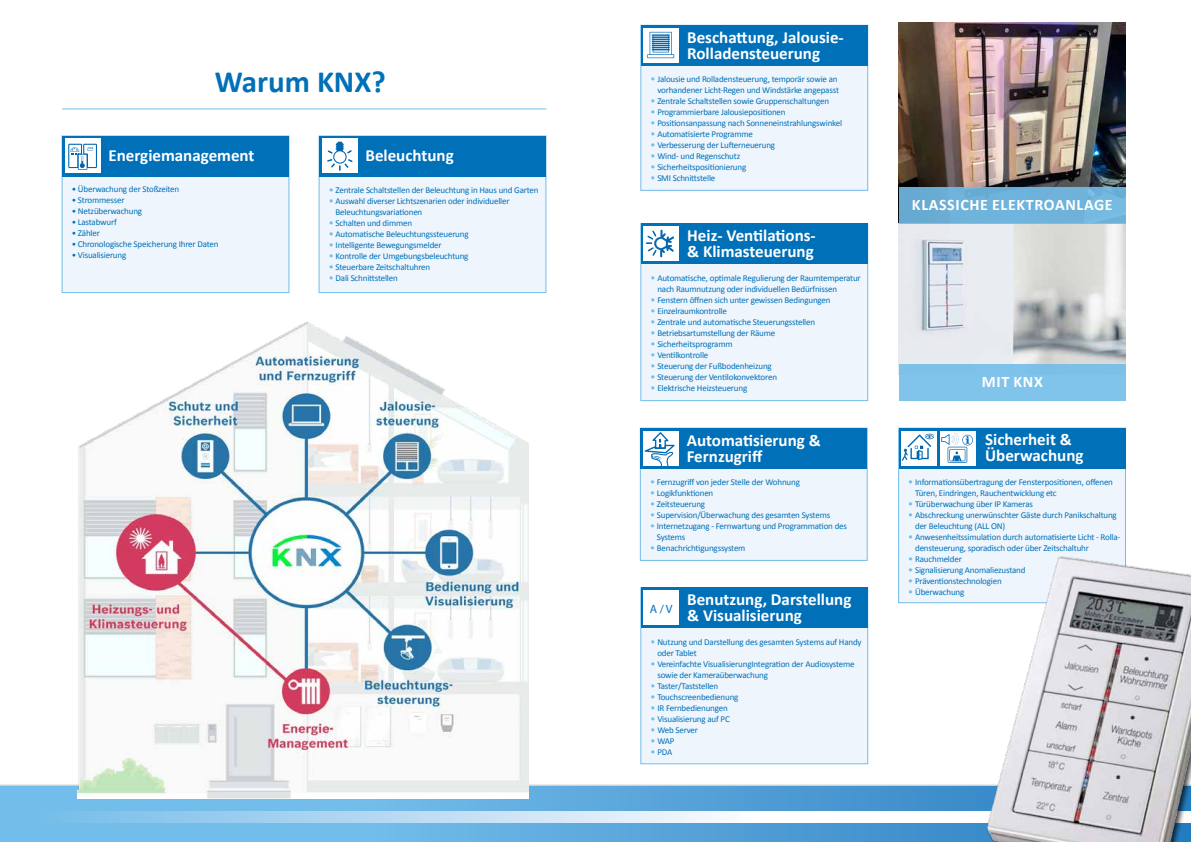
<style>
.page{position:relative;width:1191px;height:842px;background:#fff}
.page>*{position:absolute;margin:0;border:0;box-sizing:border-box;transform-origin:0 0}
.t1{font:700 31px "Calibri";color:#0070b8}
.t2{font:700 17px/16px "Calibri";color:#fff}
.t3{font:700 16px "Calibri";letter-spacing:.04em;color:#fff}
.t4{font:12px "Myriad";color:#0070b8}
.t5{font:9px/11px "Calibri";letter-spacing:-.02em;color:#0070b8}
.s1{font-size:10px;color:#72bde9}
</style>
<div class="page">
<div style="left:62px;top:135px;width:227px;height:158px;background:#eef5fc;border:1px solid #72bde9"></div>
<div style="left:0;top:783px;width:1191px;height:59px;background:#000;opacity:.5"></div>
<svg style="left:0;top:787px;width:955px;height:55px;background:#62addf"></svg>
<svg style="left:0;top:811px;width:955px;height:11px"></svg>
<img style="left:78px;top:322px;width:450px;height:477px">
<div style="left:62px;top:136px;width:227px;height:40px;background:#0070b8"></div>
<div style="left:65px;top:139px;width:35px;height:34px;background:#fff"></div>
<svg style="left:68px;top:144px;width:29px;height:26px"></svg>
<div style="left:640px;top:25px;width:228px;height:166px;background:#eef5fc;border:1px solid #72bde9"></div>
<div style="left:641px;top:25px;width:226px;height:40px;background:#0070b8"></div>
<div style="left:643px;top:28px;width:36px;height:34px;background:#fff"></div>
<svg style="left:647px;top:32px;width:27px;height:26px"></svg>
<div style="left:318px;top:135px;width:228px;height:158px;background:#eef5fc;border:1px solid #72bde9"></div>
<div style="left:319px;top:136px;width:227px;height:40px;background:#0070b8"></div>
<div style="left:322px;top:139px;width:35px;height:34px;background:#fff"></div>
<svg style="left:327px;top:142px;width:25px;height:29px"></svg>
<div style="left:640px;top:223px;width:228px;height:178px;background:#eef5fc;border:1px solid #72bde9"></div>
<div style="left:641px;top:224px;width:226px;height:40px;background:#0070b8"></div>
<div style="left:643px;top:226px;width:36px;height:34px;background:#fff"></div>
<svg style="left:646px;top:230px;width:28px;height:27px"></svg>
<div style="left:640px;top:428px;width:227px;height:133px;background:#eef5fc;border:1px solid #72bde9"></div>
<div style="left:640px;top:428px;width:227px;height:40px;background:#0070b8"></div>
<div style="left:643px;top:431px;width:35px;height:34px;background:#fff"></div>
<svg style="left:644px;top:432px;width:30px;height:33px"></svg>
<div style="left:898px;top:428px;width:228px;height:175px;background:#eef5fc;border:1px solid #72bde9"></div>
<div style="left:898px;top:428px;width:227px;height:40px;background:#0070b8"></div>
<div style="left:901px;top:431px;width:36px;height:34px;background:#fff"></div>
<svg style="left:902px;top:434px;width:32px;height:27px"></svg>
<div style="left:940px;top:431px;width:35px;height:34px;background:#fff"></div>
<svg style="left:941px;top:433px;width:32px;height:30px"></svg>
<hr style="left:62px;top:108px;width:484px;height:1px;background:#72bde9">
<div style="left:640px;top:587px;width:228px;height:177px;background:#eef5fc;border:1px solid #72bde9"></div>
<div style="left:641px;top:588px;width:226px;height:40px;background:#0070b8"></div>
<div style="left:643px;top:591px;width:36px;height:34px;background:#fff"></div>
<img style="left:899px;top:23px;width:226px;height:341px">
<div style="left:899px;top:187px;width:226px;height:36px;background:#6eb3da"></div>
<div style="left:899px;top:364px;width:226px;height:37px;background:#80c3eb"></div>
<img style="left:955px;top:543px;width:236px;height:299px">
<h1 class="t1" style="left:215px;top:62px;width:172px">Warum KNX?</h1>
<h2 class="t2" style="left:108px;top:147px;width:148px">Energiemanagement</h2>
<p class="t5" style="left:72px;top:183px;width:109px">• Überwachung der Stoßzeiten</p>
<p class="t5" style="left:72px;top:194px;width:54px">• Strommesser</p>
<p class="t5" style="left:72px;top:205px;width:72px">• Netzüberwachung</p>
<p class="t5" style="left:72px;top:216px;width:46px">• Lastabwurf</p>
<p class="t5" style="left:72px;top:227px;width:30px">• Zähler</p>
<p class="t5" style="left:72px;top:238px;width:148px">• Chronologische Speicherung Ihrer Daten</p>
<p class="t5" style="left:72px;top:249px;width:56px">• Visualisierung</p>
<h2 class="t2" style="left:365px;top:147px;width:90px">Beleuchtung</h2>
<p class="t5" style="left:329px;top:184px;width:211px"><span class="s1">•</span> Zentrale Schaltstellen der Beleuchtung in Haus und Garten</p>
<p class="t5" style="left:335px;top:195px;width:176px;text-indent:-7px"><span class="s1">•</span> Auswahl diverser Lichtszenarien oder individueller<br>Beleuchtungsvariationen</p>
<p class="t5" style="left:329px;top:217px;width:85px"><span class="s1">•</span> Schalten und dimmen</p>
<p class="t5" style="left:329px;top:228px;width:141px"><span class="s1">•</span> Automatische Beleuchtungssteuerung</p>
<p class="t5" style="left:329px;top:239px;width:114px"><span class="s1">•</span> Intelligente Bewegungsmelder</p>
<p class="t5" style="left:329px;top:250px;width:141px"><span class="s1">•</span> Kontrolle der Umgebungsbeleuchtung</p>
<p class="t5" style="left:329px;top:261px;width:103px"><span class="s1">•</span> Steuerbare Zeitschaltuhren</p>
<p class="t5" style="left:329px;top:272px;width:71px"><span class="s1">•</span> Dali Schnittstellen</p>
<h2 class="t2" style="left:687px;top:29px;width:158px">Beschattung, Jalousie-<br>Rolladensteuerung</h2>
<p class="t5" style="left:650px;top:73px;width:190px;text-align:right"><span class="s1">•</span> Jalousie und Rolladensteuerung, temporär sowie an vorhandener Licht-Regen und Windstärke angepasst</p>
<p class="t5" style="left:650px;top:95px;width:180px"><span class="s1">•</span> Zentrale Schaltstellen sowie Gruppenschaltungen</p>
<p class="t5" style="left:650px;top:106px;width:137px"><span class="s1">•</span> Programmierbare Jalousiepositionen</p>
<p class="t5" style="left:650px;top:117px;width:193px"><span class="s1">•</span> Positionsanpassung nach Sonneneinstrahlungswinkel</p>
<p class="t5" style="left:650px;top:128px;width:104px"><span class="s1">•</span> Automatisierte Programme</p>
<p class="t5" style="left:650px;top:139px;width:126px"><span class="s1">•</span> Verbesserung der Lufterneuerung</p>
<p class="t5" style="left:650px;top:150px;width:91px"><span class="s1">•</span> Wind- und Regenschutz</p>
<p class="t5" style="left:650px;top:161px;width:97px"><span class="s1">•</span> Sicherheitspositionierung</p>
<p class="t5" style="left:650px;top:172px;width:66px"><span class="s1">•</span> SMI Schnittstelle</p>
<h2 class="t2" style="left:687px;top:227px;width:130px">Heiz- Ventilations-&amp; Klimasteuerung</h2>
<p class="t5" style="left:657px;top:272px;width:205px;text-indent:-7px"><span class="s1">•</span> Automatische, optimale Regulierung der Raumtemperatur nach Raumnutzung oder individuellen Bedürfnissen</p>
<p class="t5" style="left:650px;top:294px;width:182px"><span class="s1">•</span> Fenstern öffnen sich unter gewissen Bedingungen</p>
<p class="t5" style="left:650px;top:305px;width:78px"><span class="s1">•</span> Einzelraumkontrolle</p>
<p class="t5" style="left:650px;top:316px;width:166px"><span class="s1">•</span> Zentrale und automatische Steuerungsstellen</p>
<p class="t5" style="left:650px;top:327px;width:126px"><span class="s1">•</span> Betriebsartumstellung der Räume</p>
<p class="t5" style="left:650px;top:338px;width:84px"><span class="s1">•</span> Sicherheitsprogramm</p>
<p class="t5" style="left:650px;top:349px;width:59px"><span class="s1">•</span> Ventilkontrolle</p>
<p class="t5" style="left:650px;top:360px;width:123px"><span class="s1">•</span> Steuerung der Fußbodenheizung</p>
<p class="t5" style="left:650px;top:371px;width:128px"><span class="s1">•</span> Steuerung der Ventilokonvektoren</p>
<p class="t5" style="left:650px;top:382px;width:98px"><span class="s1">•</span> Elektrische Heizsteuerung</p>
<h2 class="t2" style="left:686px;top:432px;width:135px">Automatisierung &amp;<br>Fernzugriff</h2>
<p class="t5" style="left:650px;top:476px;width:151px"><span class="s1">•</span> Fernzugriff von jeder Stelle der Wohnung</p>
<p class="t5" style="left:650px;top:487px;width:65px"><span class="s1">•</span> Logikfunktionen</p>
<p class="t5" style="left:650px;top:498px;width:57px"><span class="s1">•</span> Zeitsteuerung</p>
<p class="t5" style="left:650px;top:509px;width:182px"><span class="s1">•</span> Supervision/Überwachung des gesamten Systems</p>
<p class="t5" style="left:657px;top:520px;width:192px;text-indent:-7px"><span class="s1">•</span> Internetzugang - Fernwartung und Programmation des<br>Systems</p>
<p class="t5" style="left:650px;top:542px;width:97px"><span class="s1">•</span> Benachrichtigungssystem</p>
<h2 class="t2" style="left:687px;top:591px;width:166px">Benutzung, Darstellung &amp; Visualisierung</h2>
<p class="t5" style="left:657px;top:636px;width:206px;text-indent:-7px"><span class="s1">•</span> Nutzung und Darstellung des gesamten Systems auf Handy oder Tablet</p>
<p class="t5" style="left:657px;top:658px;width:199px;text-indent:-7px"><span class="s1">•</span> Vereinfachte VisualisierungIntegration der Audiosysteme sowie der Kameraüberwachung</p>
<p class="t5" style="left:650px;top:680px;width:69px"><span class="s1">•</span> Taster/Taststellen</p>
<p class="t5" style="left:650px;top:691px;width:89px"><span class="s1">•</span> Touchscreenbedienung</p>
<p class="t5" style="left:650px;top:702px;width:79px"><span class="s1">•</span> IR Fernbedienungen</p>
<p class="t5" style="left:650px;top:713px;width:81px"><span class="s1">•</span> Visualisierung auf PC</p>
<p class="t5" style="left:650px;top:724px;width:49px"><span class="s1">•</span> Web Server</p>
<p class="t5" style="left:650px;top:735px;width:25px"><span class="s1">•</span> WAP</p>
<p class="t5" style="left:650px;top:746px;width:23px"><span class="s1">•</span> PDA</p>
<h3 class="t4" style="left:650px;top:603px;width:24px">A / V</h3>
<h3 class="t3" style="left:912px;top:195px;width:200px">klassiche Elektroanlage</h3>
<h3 class="t3" style="left:981px;top:371px;width:63px">MIT KNX</h3>
<h2 class="t2" style="left:985px;top:432px;width:100px">Sicherheit &amp;<br>Überwachung</h2>
<p class="t5" style="left:915px;top:476px;width:199px;text-indent:-7px"><span class="s1">•</span> Informationsübertragung der Fensterpositionen, offenen<br>Türen, Eindringen, Rauchentwicklung etc</p>
<p class="t5" style="left:908px;top:498px;width:126px"><span class="s1">•</span> Türüberwachung über IP Kameras</p>
<p class="t5" style="left:915px;top:509px;width:203px;text-indent:-7px"><span class="s1">•</span> Abschreckung unerwünschter Gäste durch Panikschaltung der Beleuchtung (ALL ON)</p>
<p class="t5" style="left:915px;top:531px;width:207px;text-indent:-7px"><span class="s1">•</span> Anwesenheitssimulation durch automatisierte Licht - Rolla&shy;densteuerung, sporadisch oder über Zeitschaltuhr</p>
<p class="t5" style="left:908px;top:553px;width:55px"><span class="s1">•</span> Rauchmelder</p>
<p class="t5" style="left:908px;top:564px;width:119px"><span class="s1">•</span> Signalisierung Anomaliezustand</p>
<p class="t5" style="left:908px;top:575px;width:95px"><span class="s1">•</span> Präventionstechnologien</p>
<p class="t5" style="left:908px;top:586px;width:58px"><span class="s1">•</span> Überwachung</p>
</div>
